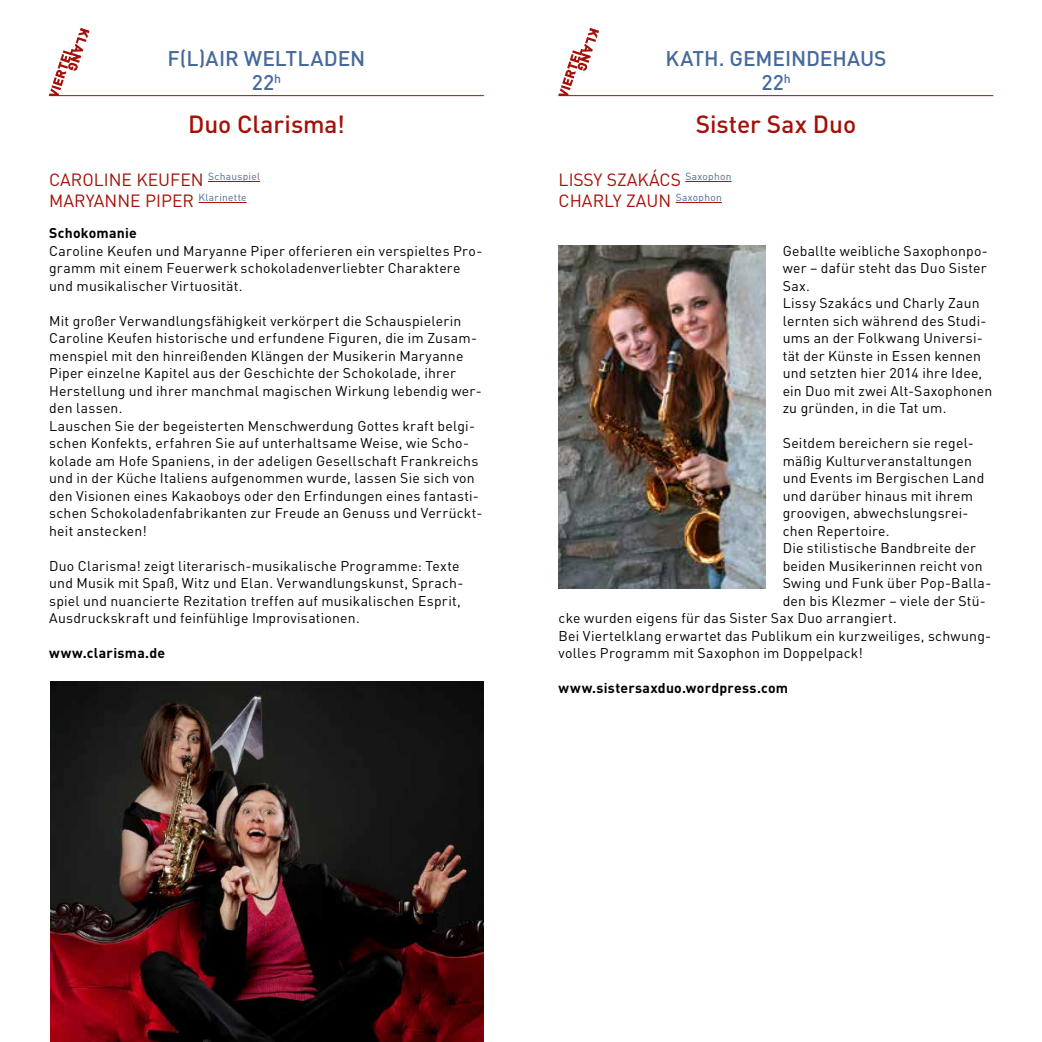
<style>
.page{position:relative;width:1042px;height:1042px;background:#fff}
.page>*{position:absolute;margin:0;border:0;box-sizing:border-box;transform-origin:0 0}
.t1{font:500 24.5px "DIN";color:#a31008}
.t2{font:500 21px/24.5px "DIN";letter-spacing:-.005em;color:#46699c;text-align:center}
.t3{font:17.5px/21px "DIN";color:#a31008}
.t4{font:14px/17.5px "DIN";letter-spacing:.015em;color:#000}
.t5{font:700 14px "DIN";letter-spacing:.02em;color:#000}
</style>
<div class="page">
<hr style="left:559px;top:95px;width:434px;height:1px;background:#a31008">
<hr style="left:685px;top:181px;width:46px;height:1px;background:#a31008">
<hr style="left:676px;top:202px;width:46px;height:1px;background:#a31008">
<img style="left:559px;top:246px;width:207px;height:342px">
<svg style="left:558px;top:28px;width:41px;height:68px"></svg>
<hr style="left:49px;top:95px;width:435px;height:1px;background:#a31008">
<hr style="left:208px;top:181px;width:52px;height:1px;background:#a31008">
<hr style="left:198px;top:202px;width:49px;height:1px;background:#a31008">
<svg style="left:49px;top:28px;width:41px;height:68px"></svg>
<img style="left:50px;top:682px;width:434px;height:360px">
<h2 class="t2" style="left:168px;top:45px;width:199px">F(L)AIR WELTLADEN<br>22<sup>h</sup></h2>
<h1 class="t1" style="left:188px;top:109px;width:158px">Duo Clarisma!</h1>
<p class="t3" style="left:49px;top:168px;width:212px">CAROLINE KEUFEN <sup>Schauspiel<br></sup>MARYANNE PIPER <sup>Klarinette</sup></p>
<p class="t5" style="left:49px;top:224px;width:89px">Schokomanie</p>
<p class="t4" style="left:49px;top:241px;width:435px">Caroline Keufen und Maryanne Piper offerieren ein verspieltes Pro&shy;gramm mit einem Feuerwerk schokoladenverliebter Charaktere und musikalischer Virtuosität.</p>
<p class="t4" style="left:49px;top:311px;width:435px">Mit großer Verwandlungsfähigkeit verkörpert die Schauspielerin Caroline Keufen historische und erfundene Figuren, die im Zusam&shy;menspiel mit den hinreißenden Klängen der Musikerin Maryanne Piper einzelne Kapitel aus der Geschichte der Schokolade, ihrer Herstellung und ihrer manchmal magischen Wirkung lebendig wer&shy;den lassen.<br>Lauschen Sie der begeisterten Menschwerdung Gottes kraft belgi&shy;schen Konfekts, erfahren Sie auf unterhaltsame Weise, wie Scho&shy;kolade am Hofe Spaniens, in der adeligen Gesellschaft Frankreichs und in der Küche Italiens aufgenommen wurde, lassen Sie sich von den Visionen eines Kakaoboys oder den Erfindungen eines fantasti&shy;schen Schokoladenfabrikanten zur Freude an Genuss und Verrückt&shy;heit anstecken!</p>
<p class="t4" style="left:49px;top:556px;width:416px">Duo Clarisma! zeigt literarisch-musikalische Programme: Texte und Musik mit Spaß, Witz und Elan. Verwandlungskunst, Sprach&shy;spiel und nuancierte Rezitation treffen auf musikalischen Esprit, Ausdruckskraft und feinfühlige Improvisationen.</p>
<p class="t5" style="left:49px;top:644px;width:117px">www.clarisma.de</p>
<h2 class="t2" style="left:665px;top:45px;width:223px">KATH. GEMEINDEHAUS<br>22<sup>h</sup></h2>
<h1 class="t1" style="left:696px;top:109px;width:162px">Sister Sax Duo</h1>
<p class="t3" style="left:559px;top:168px;width:174px">LISSY SZAKÁCS <sup>Saxophon<br></sup>CHARLY ZAUN <sup>Saxophon</sup></p>
<p class="t4" style="left:782px;top:241px;width:211px">Geballte weibliche Saxophonpo&shy;wer – dafür steht das Duo Sister<br>Sax.<br>Lissy Szakács und Charly Zaun lernten sich während des Studi&shy;ums an der Folkwang Universi&shy;tät der Künste in Essen kennen und setzten hier 2014 ihre Idee, ein Duo mit zwei Alt-Saxophonen zu gründen, in die Tat um.</p>
<p class="t4" style="left:782px;top:434px;width:193px">Seitdem bereichern sie regel-</p>
<p class="t4" style="left:782px;top:451px;width:191px">mäßig Kulturveranstaltungen</p>
<p class="t4" style="left:782px;top:469px;width:203px">und Events im Bergischen Land</p>
<p class="t4" style="left:782px;top:486px;width:192px">und darüber hinaus mit ihrem</p>
<p class="t4" style="left:782px;top:504px;width:187px">groovigen, abwechslungsrei-</p>
<p class="t4" style="left:782px;top:521px;width:108px">chen Repertoire.</p>
<p class="t4" style="left:782px;top:539px;width:195px">Die stilistische Bandbreite der</p>
<p class="t4" style="left:782px;top:556px;width:201px">beiden Musikerinnen reicht von</p>
<p class="t4" style="left:782px;top:574px;width:210px">Swing und Funk über Pop-Balla-</p>
<p class="t4" style="left:782px;top:591px;width:205px">den bis Klezmer – viele der Stü-</p>
<p class="t4" style="left:559px;top:609px;width:340px">cke wurden eigens für das Sister Sax Duo arrangiert.</p>
<p class="t4" style="left:559px;top:626px;width:434px">Bei Viertelklang erwartet das Publikum ein kurzweiliges, schwung-</p>
<p class="t4" style="left:559px;top:644px;width:306px">volles Programm mit Saxophon im Doppelpack!</p>
<p class="t5" style="left:559px;top:679px;width:231px">www.sistersaxduo.wordpress.com</p>
</div>
